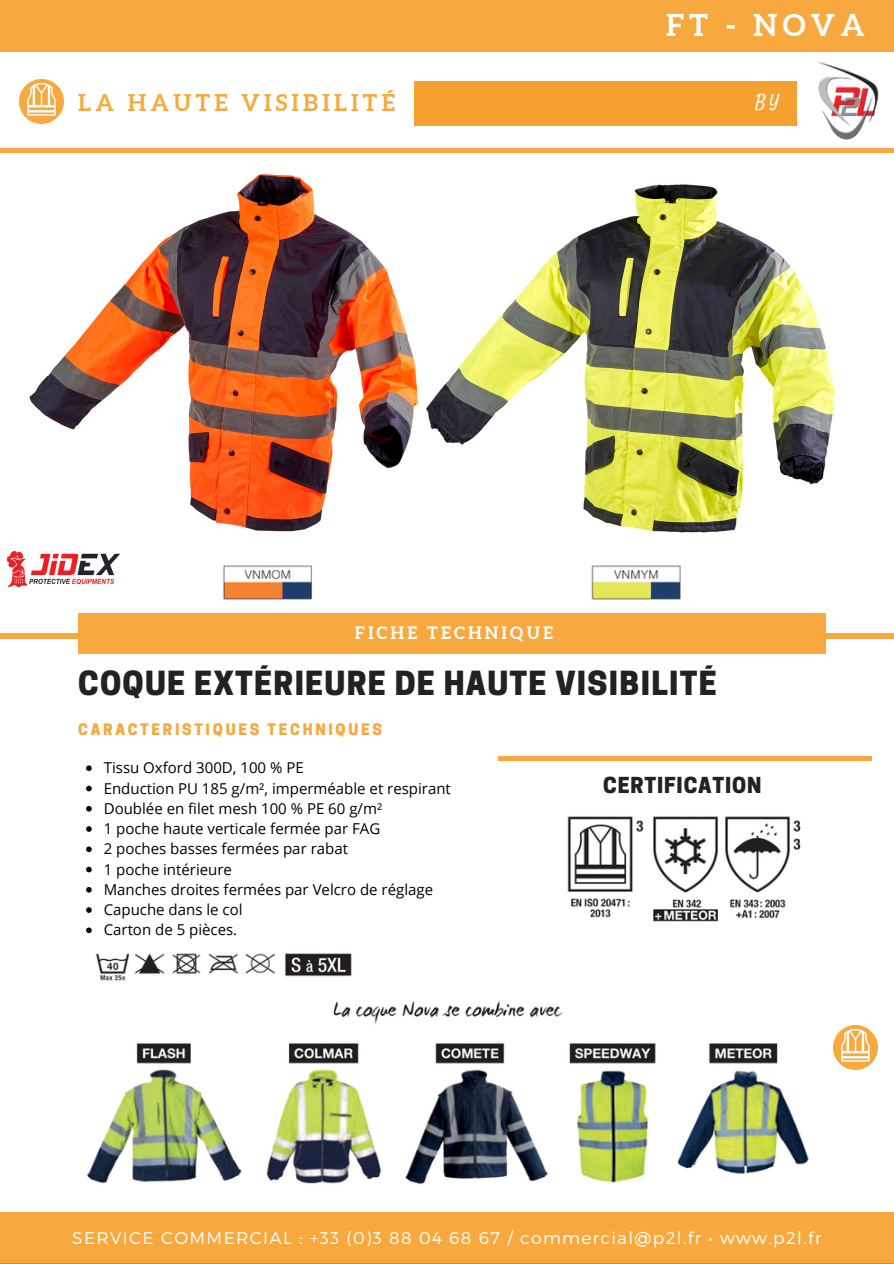
<style>
.page{position:relative;width:894px;height:1264px;background:#fff}
.page>*{position:absolute;margin:0;border:0;box-sizing:border-box;transform-origin:0 0}
.t1{font:800 31.2px "Cooper Hewitt";letter-spacing:.04em;color:#222}
.t2{font:700 30px "Aleo";letter-spacing:.18em;color:#fff}
.t3{font:700 23.1px "Aleo";letter-spacing:.18em;color:#f7a940}
.t4{font:800 20.7px "Cooper Hewitt";letter-spacing:.04em;color:#222}
.t5{font:18px "Satisfy";color:#fff}
.t6{font:300 17.1px "Montserrat";letter-spacing:.08em;color:#fff}
.t7{font:700 17.1px "Aleo";letter-spacing:.18em;color:#fff}
.t8{font:15px "Open Sans";color:#000}
.t9{font:800 15px "Cooper Hewitt";letter-spacing:.18em;color:#f7a940}
</style>
<div class="page">
<div style="left:0;top:633px;width:893px;height:5px;background:#f7a940"></div>
<div style="left:78px;top:613px;width:747px;height:40px;background:#f7a940"></div>
<hr style="left:498px;top:756px;width:373px;height:4px;background:#f7a940">
<div style="left:0;top:1212px;width:893px;height:51px;background:#f7a940"></div>
<div style="left:0;top:0;width:893px;height:52px;background:#f7a940"></div>
<hr style="left:0;top:1263px;width:893px;height:1px;background:#be8d60">
<div style="left:0;top:148px;width:893px;height:5px;background:#f7a940"></div>
<img style="left:818px;top:62px;width:61px;height:78px">
<img style="left:29px;top:174px;width:390px;height:358px">
<img style="left:7px;top:551px;width:113px;height:35px">
<img style="left:20px;top:80px;width:44px;height:43px">
<div style="left:414px;top:82px;width:382px;height:44px;background:#f6a12f"></div>
<img style="left:833px;top:1025px;width:43px;height:43px">
<img style="left:426px;top:184px;width:409px;height:349px">
<img style="left:87px;top:1000px;width:722px;height:185px">
<svg style="left:86px;top:765px;width:6px;height:6px"></svg>
<svg style="left:86px;top:785px;width:6px;height:6px"></svg>
<svg style="left:86px;top:806px;width:6px;height:5px"></svg>
<svg style="left:86px;top:826px;width:6px;height:5px"></svg>
<svg style="left:86px;top:846px;width:6px;height:6px"></svg>
<svg style="left:86px;top:866px;width:6px;height:6px"></svg>
<svg style="left:86px;top:887px;width:6px;height:5px"></svg>
<svg style="left:86px;top:907px;width:6px;height:5px"></svg>
<svg style="left:86px;top:927px;width:6px;height:6px"></svg>
<img style="left:95px;top:953px;width:257px;height:28px">
<img style="left:567px;top:816px;width:234px;height:106px">
<img style="left:223px;top:565px;width:458px;height:35px">
<p class="t2" style="left:666px;top:7px;width:200px">FT - NOVA</p>
<h2 class="t3" style="left:78px;top:89px;width:318px">LA HAUTE VISIBILITÉ</h2>
<p class="t5" style="left:755px;top:90px;width:25px">BY</p>
<p class="t7" style="left:354px;top:622px;width:200px">FICHE TECHNIQUE</p>
<p class="t1" style="left:78px;top:671px;width:640px">COQUE EXTÉRIEURE DE HAUTE VISIBILITÉ</p>
<p class="t9" style="left:78px;top:724px;width:305px">CARACTERISTIQUES TECHNIQUES</p>
<h4 class="t8" style="left:104px;top:757px;width:201px">Tissu Oxford 300D, 100 % PE</h4>
<p class="t8" style="left:104px;top:777px;width:348px">Enduction PU 185 g/m², imperméable et respirant</p>
<h1 class="t8" style="left:104px;top:797px;width:280px">Doublée en filet mesh 100 % PE 60 g/m²</h1>
<p class="t8" style="left:104px;top:818px;width:278px">1 poche haute verticale fermée par FAG</p>
<p class="t8" style="left:104px;top:838px;width:246px">2 poches basses fermées par rabat</p>
<h3 class="t8" style="left:104px;top:858px;width:130px">1 poche intérieure</h3>
<p class="t8" style="left:104px;top:878px;width:331px">Manches droites fermées par Velcro de réglage</p>
<p class="t8" style="left:104px;top:899px;width:140px">Capuche dans le col</p>
<p class="t8" style="left:104px;top:919px;width:135px">Carton de 5 pièces.</p>
<p class="t4" style="left:603px;top:777px;width:159px">CERTIFICATION</p>
<p class="t6" style="left:72px;top:1227px;width:750px">SERVICE COMMERCIAL : +33 (0)3 88 04 68 67 / commercial@p2l.fr • www.p2l.fr</p>
</div>
